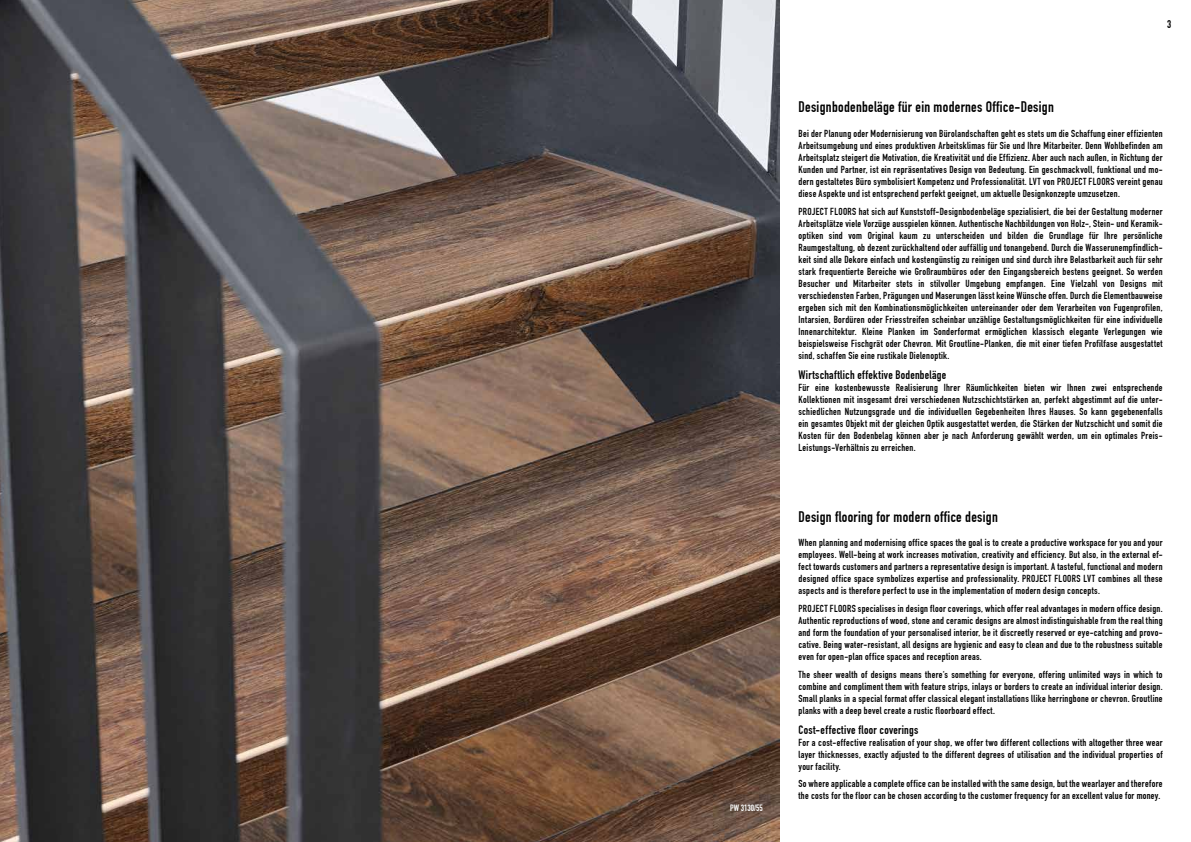
<style>
.page{position:relative;width:1191px;height:842px;background:#fff}
.page>*{position:absolute;margin:0;border:0;box-sizing:border-box;transform-origin:0 0}
.t1{font:15px "DIN Engschrift";letter-spacing:.02em;color:#000}
.t2{font:12px "DIN Engschrift";letter-spacing:.02em;color:#000}
.t3{font:11px "DIN Engschrift";color:#000}
.t4{font:10px/12px "DIN Engschrift";letter-spacing:.03em;color:#000;text-align:justify}
.t5{font:9px "DIN Engschrift";color:#fff}
</style>
<div class="page">
<img style="left:0;top:0;width:780px;height:842px">
<p class="t5" style="left:730px;top:802px;width:34px">PW 3130/55</p>
<h1 class="t1" style="left:798px;top:98px;width:257px">Designbodenbeläge für ein modernes Office-Design</h1>
<p class="t3" style="left:1167px;top:18px;width:6px">3</p>
<p class="t4" style="left:798px;top:127px;width:366px">Bei der Planung oder Modernisierung von Bürolandschaften geht es stets um die Schaffung einer effizienten Arbeitsumgebung und eines produktiven Arbeitsklimas für Sie und Ihre Mitarbeiter. Denn Wohlbefinden am Arbeitsplatz steigert die Motivation, die Kreativität und die Effizienz. Aber auch nach außen, in Richtung der Kunden und Partner, ist ein repräsentatives Design von Bedeutung. Ein geschmackvoll, funktional und mo&shy;dern gestaltetes Büro symbolisiert Kompetenz und Professionalität. LVT von PROJECT FLOORS vereint genau diese Aspekte und ist entsprechend perfekt geeignet, um aktuelle Designkonzepte umzusetzen.</p>
<p class="t4" style="left:798px;top:205px;width:365px">PROJECT FLOORS hat sich auf Kunststoff-Designbodenbeläge spezialisiert, die bei der Gestaltung moderner Arbeitsplätze viele Vorzüge ausspielen können. Authentische Nachbildungen von Holz-, Stein- und Keramik&shy;optiken sind vom Original kaum zu unterscheiden und bilden die Grundlage für Ihre persönliche Raumgestaltung, ob dezent zurückhaltend oder auffällig und tonangebend. Durch die Wasserunempfindlich&shy;keit sind alle Dekore einfach und kostengünstig zu reinigen und sind durch ihre Belastbarkeit auch für sehr stark frequentierte Bereiche wie Großraumbüros oder den Eingangsbereich bestens geeignet. So werden Besucher und Mitarbeiter stets in stilvoller Umgebung empfangen. Eine Vielzahl von Designs mit verschiedensten Farben, Prägungen und Maserungen lässt keine Wünsche offen. Durch die Elementbauweise ergeben sich mit den Kombinationsmöglichkeiten untereinander oder dem Verarbeiten von Fugenprofilen, Intarsien, Bordüren oder Friesstreifen scheinbar unzählige Gestaltungsmöglichkeiten für eine individuelle Innenarchitektur. Kleine Planken im Sonderformat ermöglichen klassisch elegante Verlegungen wie beispielsweise Fischgrät oder Chevron. Mit Groutline-Planken, die mit einer tiefen Profilfase ausgestattet sind, schaffen Sie eine rustikale Dielenoptik.</p>
<p class="t2" style="left:798px;top:367px;width:149px">Wirtschaftlich effektive Bodenbeläge</p>
<p class="t4" style="left:798px;top:381px;width:365px">Für eine kostenbewusste Realisierung Ihrer Räumlichkeiten bieten wir Ihnen zwei entsprechende Kollektionen mit insgesamt drei verschiedenen Nutzschichtstärken an, perfekt abgestimmt auf die unter&shy;schiedlichen Nutzungsgrade und die individuellen Gegebenheiten Ihres Hauses. So kann gegebenenfalls ein gesamtes Objekt mit der gleichen Optik ausgestattet werden, die Stärken der Nutzschicht und somit die Kosten für den Bodenbelag können aber je nach Anforderung gewählt werden, um ein optimales Preis-Leistungs-Verhältnis zu erreichen.</p>
<h1 class="t1" style="left:798px;top:508px;width:201px">Design flooring for modern office design</h1>
<p class="t4" style="left:798px;top:537px;width:365px">When planning and modernising office spaces the goal is to create a productive workspace for you and your employees. Well-being at work increases motivation, creativity and efficiency. But also, in the external ef&shy;fect towards customers and partners a representative design is important. A tasteful, functional and modern designed office space symbolizes expertise and professionality. PROJECT FLOORS LVT combines all these aspects and is therefore perfect to use in the implementation of modern design concepts.</p>
<p class="t4" style="left:798px;top:603px;width:366px">PROJECT FLOORS specialises in design floor coverings, which offer real advantages in modern office design.<br>Authentic reproductions of wood, stone and ceramic designs are almost indistinguishable from the real thing and form the foundation of your personalised interior, be it discreetly reserved or eye-catching and provo&shy;cative. Being water-resistant, all designs are hygienic and easy to clean and due to the robustness suitable even for open-plan office spaces and reception areas.</p>
<p class="t4" style="left:798px;top:668px;width:366px">The sheer wealth of designs means there‘s something for everyone, offering unlimited ways in which to combine and compliment them with feature strips, inlays or borders to create an individual interior design.<br>Small planks in a special format offer classical elegant installations llike herringbone or chevron. Groutline planks with a deep bevel create a rustic floorboard effect.</p>
<p class="t2" style="left:798px;top:722px;width:121px">Cost-effective floor coverings</p>
<p class="t4" style="left:798px;top:736px;width:366px">For a cost-effective realisation of your shop, we offer two different collections with altogether three wear layer thicknesses, exactly adjusted to the different degrees of utilisation and the individual properties of your facility.</p>
<p class="t4" style="left:798px;top:778px;width:365px">So where applicable a complete office can be installed with the same design, but the wearlayer and therefore the costs for the floor can be chosen according to the customer frequency for an excellent value for money.</p>
</div>
